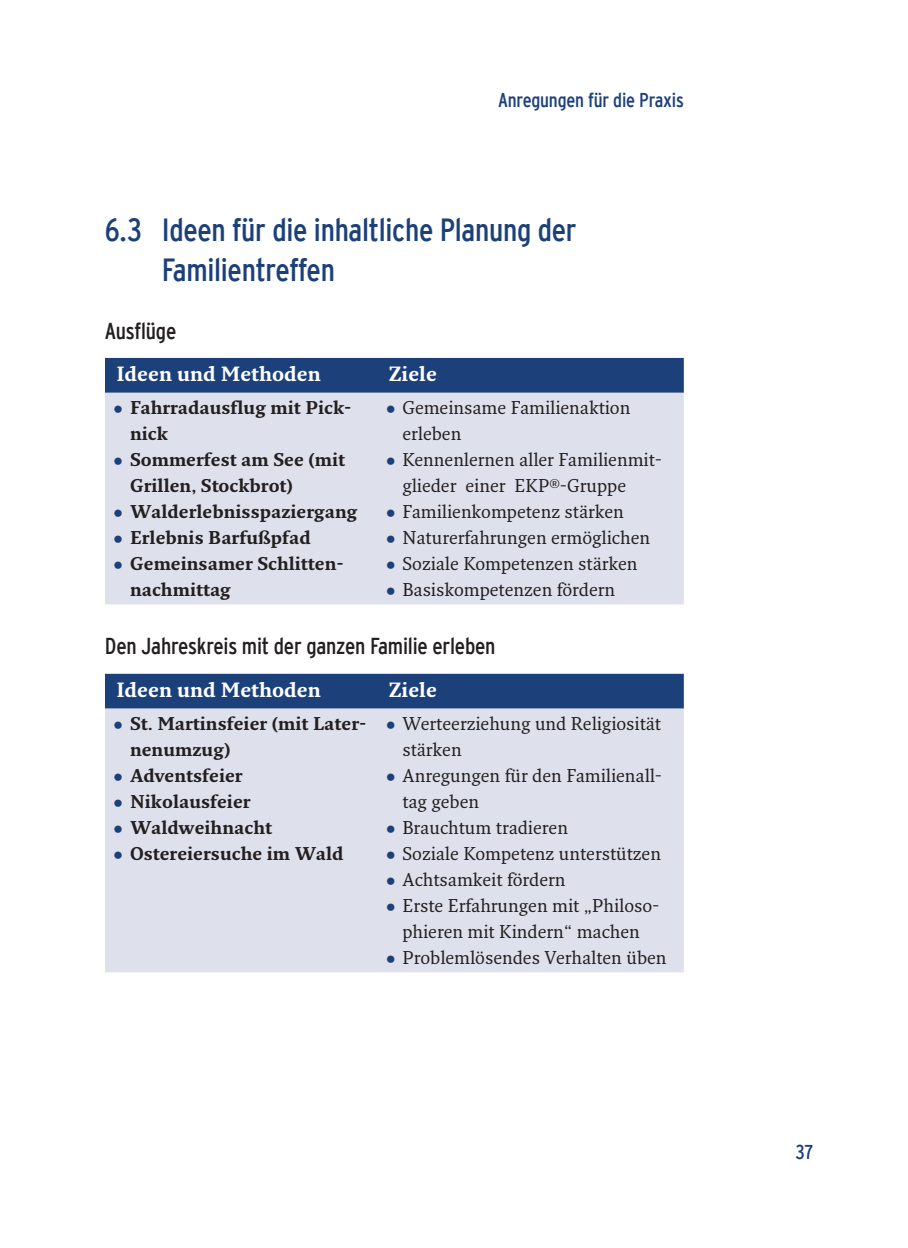
<style>
.page{position:relative;width:908px;height:1248px;background:#fff}
.page>*{position:absolute;margin:0;border:0;box-sizing:border-box;transform-origin:0 0}
.t1{font:condensed 32px/40px "Interstate";letter-spacing:-.01em;color:#1c407a}
.t2{font:condensed 23px "Interstate";letter-spacing:-.01em;color:#231f20}
.t3{font:700 20px "Fresco Std";color:#fff}
.t4{font:condensed 20px "Interstate";letter-spacing:-.01em;color:#1c407a}
.t5{font:18px/26px "Fresco Std";color:#231f20}
.t6{font:700 18px/26px "Fresco Std";color:#231f20}
.s1{color:#1c407a}
</style>
<div class="page">
<div style="left:105px;top:358px;width:578px;height:35px;background:#1c407a"></div>
<div style="left:105px;top:393px;width:578px;height:211px;background:#dee0eb"></div>
<div style="left:105px;top:673px;width:578px;height:35px;background:#1c407a"></div>
<div style="left:105px;top:708px;width:578px;height:264px;background:#dee0eb"></div>
<p class="t4" style="left:498px;top:89px;width:187px">Anregungen für die Praxis</p>
<h1 class="t1" style="left:162px;top:210px;width:416px;text-indent:-57px">6.3 Ideen für die inhaltliche Planung der<br>Familientreffen</h1>
<p class="t2" style="left:105px;top:317px;width:73px">Ausflüge</p>
<p class="t3" style="left:116px;top:362px;width:206px">Ideen und Methoden</p>
<p class="t3" style="left:388px;top:362px;width:50px">Ziele</p>
<p class="t6" style="left:130px;top:394px;width:223px;text-indent:-17px"><span class="s1">•</span> Fahrradausflug mit Pick&shy;nick</p>
<p class="t6" style="left:130px;top:446px;width:216px;text-indent:-17px"><span class="s1">•</span> Sommerfest am See (mit<br>Grillen, Stockbrot)</p>
<p class="t6" style="left:113px;top:498px;width:246px"><span class="s1">•</span> Walderlebnisspaziergang</p>
<p class="t6" style="left:113px;top:524px;width:199px"><span class="s1">•</span> Erlebnis Barfußpfad</p>
<p class="t6" style="left:130px;top:550px;width:215px;text-indent:-17px"><span class="s1">•</span> Gemeinsamer Schlitten&shy;nachmittag</p>
<p class="t5" style="left:402px;top:394px;width:229px;text-indent:-17px"><span class="s1">•</span> Gemeinsame Familienaktion erleben</p>
<p class="t5" style="left:402px;top:446px;width:261px;text-indent:-17px"><span class="s1">•</span> Kennenlernen aller Familienmit&shy;glieder einer EKP<sup>®</sup>-Gruppe</p>
<p class="t5" style="left:385px;top:498px;width:240px"><span class="s1">•</span> Familienkompetenz stärken</p>
<p class="t5" style="left:385px;top:524px;width:266px"><span class="s1">•</span> Naturerfahrungen ermöglichen</p>
<p class="t5" style="left:385px;top:550px;width:253px"><span class="s1">•</span> Soziale Kompetenzen stärken</p>
<p class="t5" style="left:385px;top:576px;width:231px"><span class="s1">•</span> Basiskompetenzen fördern</p>
<p class="t2" style="left:105px;top:633px;width:392px">Den Jahreskreis mit der ganzen Familie erleben</p>
<p class="t3" style="left:116px;top:677px;width:206px">Ideen und Methoden</p>
<p class="t3" style="left:388px;top:677px;width:50px">Ziele</p>
<p class="t6" style="left:130px;top:710px;width:238px;text-indent:-17px"><span class="s1">•</span> St. Martinsfeier (mit Later&shy;nenumzug)</p>
<p class="t6" style="left:113px;top:762px;width:131px"><span class="s1">•</span> Adventsfeier</p>
<p class="t6" style="left:113px;top:788px;width:139px"><span class="s1">•</span> Nikolausfeier</p>
<p class="t6" style="left:113px;top:814px;width:160px"><span class="s1">•</span> Waldweihnacht</p>
<p class="t6" style="left:113px;top:840px;width:232px"><span class="s1">•</span> Ostereiersuche im Wald</p>
<p class="t5" style="left:402px;top:710px;width:260px;text-indent:-17px"><span class="s1">•</span> Werteerziehung und Religiosität stärken</p>
<p class="t5" style="left:402px;top:762px;width:261px;text-indent:-17px"><span class="s1">•</span> Anregungen für den Familienall&shy;tag geben</p>
<p class="t5" style="left:385px;top:814px;width:184px"><span class="s1">•</span> Brauchtum tradieren</p>
<p class="t5" style="left:385px;top:840px;width:277px"><span class="s1">•</span> Soziale Kompetenz unterstützen</p>
<p class="t5" style="left:385px;top:866px;width:181px"><span class="s1">•</span> Achtsamkeit fördern</p>
<p class="t5" style="left:385px;top:892px;width:275px;text-align:center"><span class="s1">•</span> Erste Erfahrungen mit „Philoso&shy;phieren mit Kindern“ machen</p>
<p class="t5" style="left:385px;top:944px;width:282px"><span class="s1">•</span> Problemlösendes Verhalten üben</p>
<p class="t4" style="left:795px;top:1140px;width:19px">37</p>
</div>
